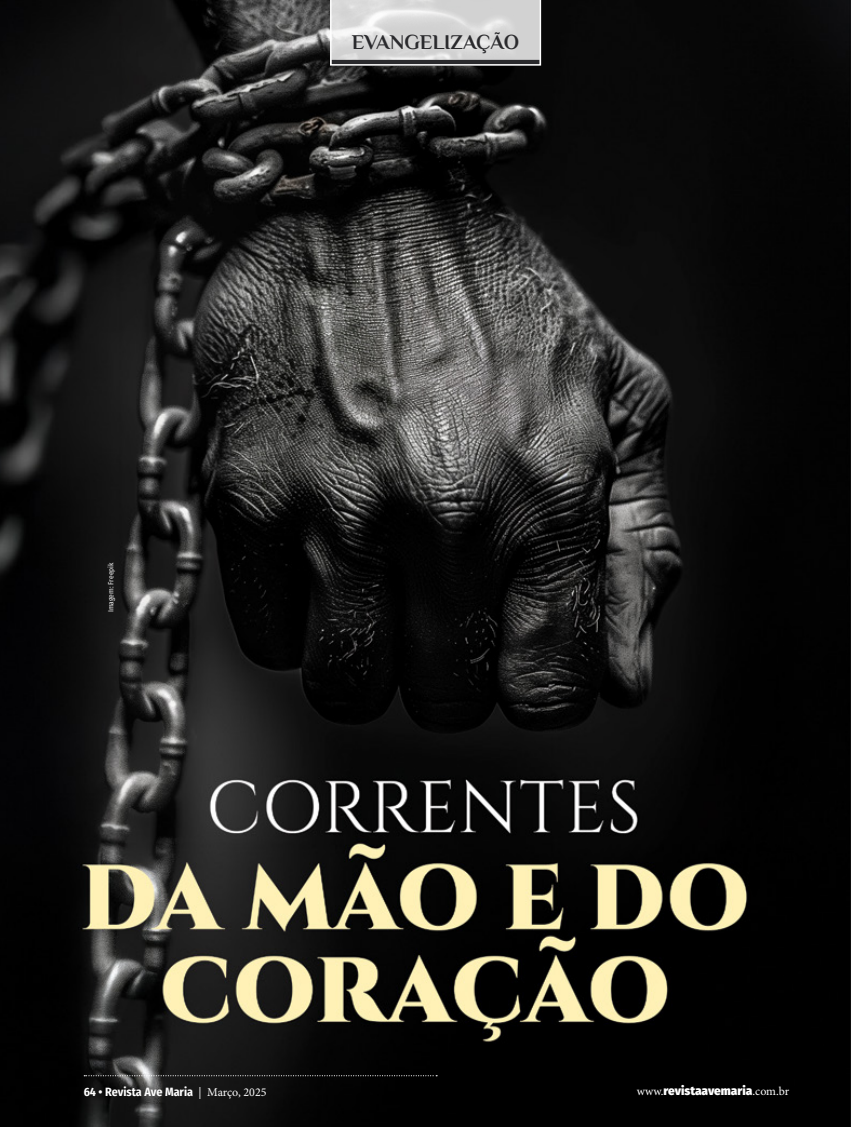
<style>
.page{position:relative;width:851px;height:1127px;background:#fff}
.page>*{position:absolute;margin:0;border:0;box-sizing:border-box;transform-origin:0 0}
.t1{font:700 21px "Philosopher";color:#2a2a2d}
.t2{font:700 12px "Fira Sans Condensed";color:#fff}
.t3{font:900 12px "Fira Sans";color:#fff}
.t4{font:7.5px "Fira Sans Condensed";color:#fff}
.s1{font-family:"Minion Pro";font-weight:400}
</style>
<div class="page">
<img style="left:0;top:0;width:850px;height:1127px">
<svg style="left:330px;top:0;width:211px;height:66px"></svg>
<svg style="left:84px;top:1075px;width:353px;height:1px"></svg>
<p class="t4" style="left:105px;top:612px;width:51px;rotate:-90deg">Imagem: Freepik</p>
<h1 class="t1" style="left:352px;top:31px;width:169px">EVANGELIZAÇÃO</h1>
<p class="t2" style="left:84px;top:1082px;width:184px">64 • Revista Ave Maria <span class="s1">| Março, 2025</span></p>
<p class="t3" style="left:636px;top:1080px;width:154px"><span class="s1">www.</span>revistaavemaria<span class="s1">.com.br</span></p>
</div>
